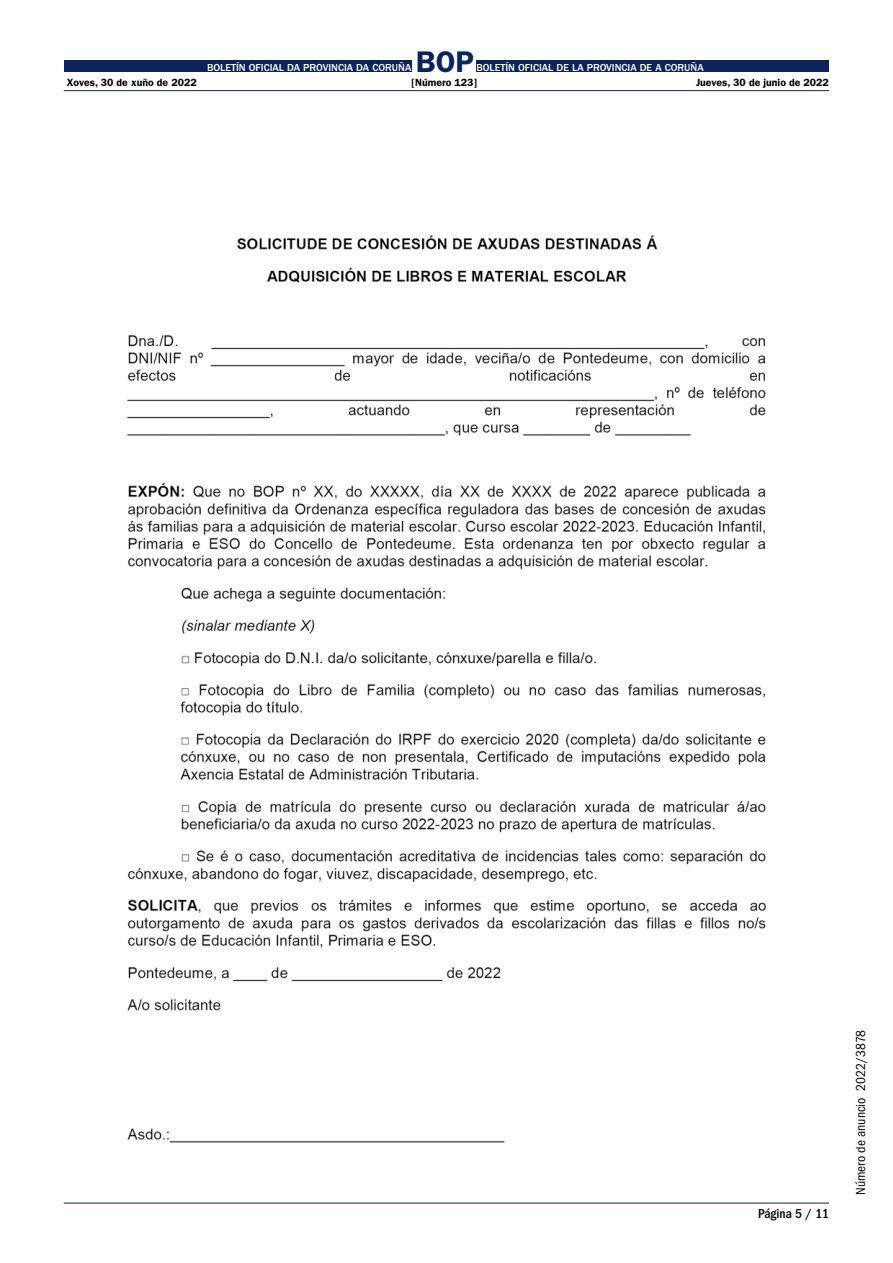
<style>
.page{position:relative;width:893px;height:1263px;background:#fff}
.page>*{position:absolute;margin:0;border:0;box-sizing:border-box;transform-origin:0 0}
.t1{font:600 30px "ITC Franklin Gothic Std";color:#0b245a}
.t2{font:condensed 13.5px "ITC Franklin Gothic Std";color:#000}
.t3{font:500 condensed 13.5px "ITC Franklin Gothic Std";color:#000}
.t4{font:500 10.5px "ITC Franklin Gothic Std";color:#fff}
.t5{font:600 10.5px "ITC Franklin Gothic Std";color:#000}
</style>
<div class="page">
<div style="left:64px;top:60px;width:347px;height:12px;background:#0b245a"></div>
<div style="left:476px;top:60px;width:353px;height:12px;background:#0b245a"></div>
<hr style="left:64px;top:90px;width:765px;height:1px;background:#0b245a">
<hr style="left:64px;top:1203px;width:765px;height:1px;background:#0b245a">
<img style="left:127px;top:235px;width:639px;height:908px">
<p class="t4" style="left:207px;top:62px;width:206px">BOLETÍN OFICIAL DA PROVINCIA DA CORUÑA</p>
<h1 class="t1" style="left:416px;top:44px;width:60px">BOP</h1>
<p class="t4" style="left:476px;top:62px;width:229px">BOLETÍN OFICIAL DE LA PROVINCIA DE A CORUÑA</p>
<p class="t5" style="left:67px;top:76px;width:131px">Xoves, 30 de xuño de 2022</p>
<p class="t5" style="left:411px;top:76px;width:68px">[Número 123]</p>
<p class="t5" style="left:696px;top:76px;width:134px">Jueves, 30 de junio de 2022</p>
<p class="t3" style="left:758px;top:1206px;width:73px">Página 5 / 11</p>
<p class="t2" style="left:853px;top:1195px;width:167px;rotate:-90deg">Número de anuncio 2022/3878</p>
</div>
